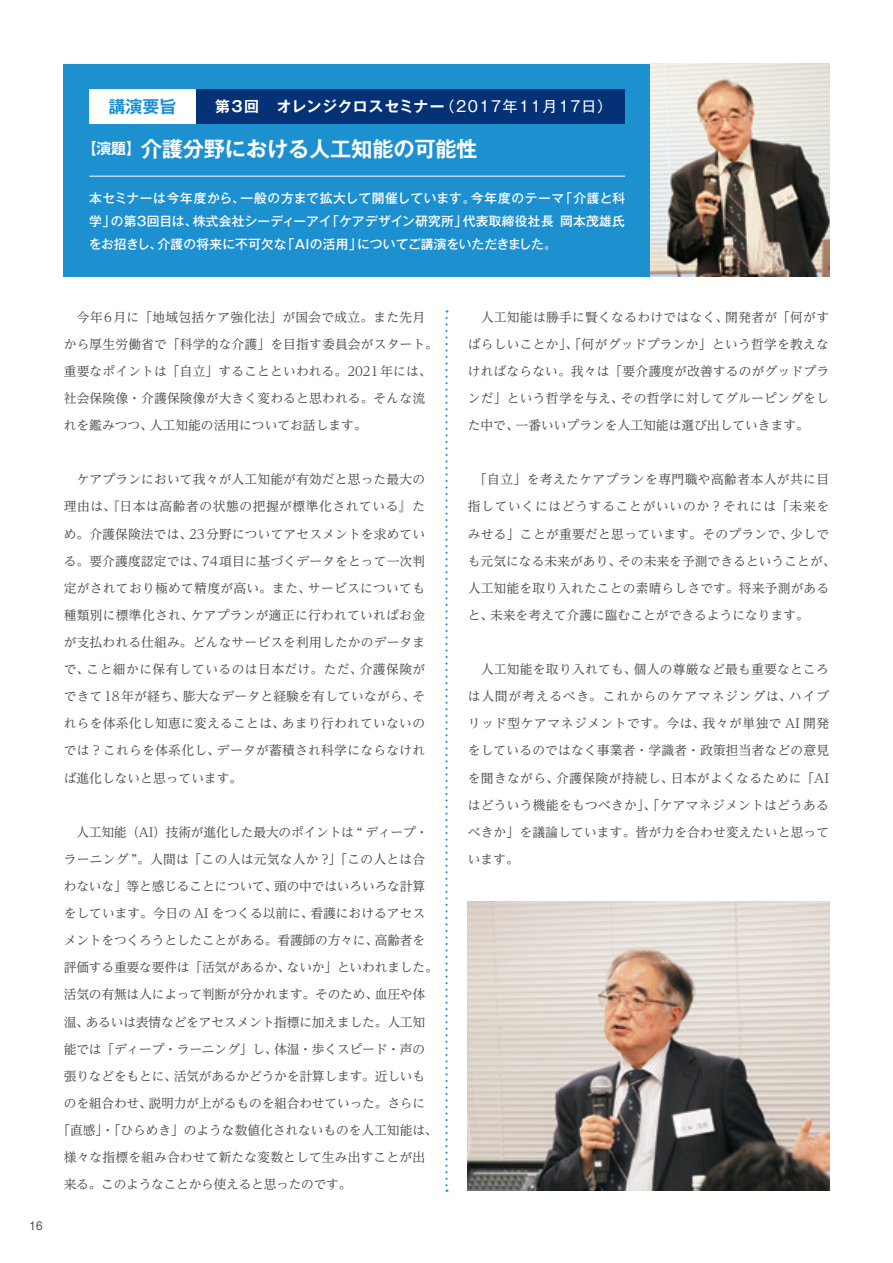
<style>
.page{position:relative;width:893px;height:1263px;background:#fff}
.page>*{position:absolute;margin:0;border:0;box-sizing:border-box;transform-origin:0 0}
.t1{font:700 21.3px "Gothic MB101 Pr 6 De";letter-spacing:-.01em;color:#fff}
.t2{font:700 16.95px "Gothic MB101 Pr 6 De";color:#1d90d0}
.t3{font:700 14.85px "Gothic MB101 Pr 6 De";letter-spacing:.04em;color:#fff}
.t4{font:12.75px/27.2px "Reim Yonz Pr 6";color:#4b4c4d;text-align:justify}
.t5{font:500 12.75px/23.4px "Gothic MB101 Pr 6";letter-spacing:.02em;color:#fff;text-align:justify}
.t6{font:12.75px "Reim Yonz Pr 6";letter-spacing:-.02em;color:#4b4c4d}
.t7{font:12.75px "Reim Yonz Pr 6";letter-spacing:.02em;color:#4b4c4d}
.t8{font:10.65px "Shin M Go Pr 6";color:#4b4c4d}
.s1{font-family:"Gothic MB101 Pr 6";font-weight:400}
.s2{font-size:14.85px}
</style>
<div class="page">
<svg style="left:445px;top:310px;width:3px;height:882px"></svg>
<div style="left:64px;top:64px;width:765px;height:212px;background:#1d90d0"></div>
<hr style="left:89px;top:176px;width:536px;height:1px;background:#fff">
<img style="left:651px;top:64px;width:178px;height:212px">
<img style="left:468px;top:901px;width:361px;height:290px">
<div style="left:196px;top:89px;width:429px;height:34px;background:#053276"></div>
<div style="left:89px;top:89px;width:107px;height:34px;background:#fff"></div>
<h2 class="t2" style="left:108px;top:92px;width:70px">講演要旨</h2>
<p class="t3" style="left:215px;top:94px;width:399px">第3回　オレンジクロスセミナー<span class="s1">（2017年11月17日）</span></p>
<h1 class="t1" style="left:82px;top:131px;width:397px"><span class="s2">【演題】</span>介護分野における人工知能の可能性</h1>
<p class="t5" style="left:89px;top:185px;width:538px">本セミナーは今年度から、一般の方まで拡大して開催しています。今年度のテーマ「介護と科学」の第3回目は、株式会社シーディーアイ「ケアデザイン研究所」代表取締役社長 岡本茂雄氏をお招きし、介護の将来に不可欠な「AIの活用」についてご講演をいただきました。</p>
<p class="t8" style="left:30px;top:1217px;width:14px">16</p>
<p class="t4" style="left:64px;top:303px;width:376px;text-align:left">　今年6月に「地域包括ケア強化法」が国会で成立。また先月から厚生労働省で「科学的な介護」を目指す委員会がスタート。重要なポイントは「自立」することといわれる。2021年には、社会保険像・介護保険像が大きく変わると思われる。そんな流れを鑑みつつ、人工知能の活用についてお話します。</p>
<p class="t4" style="left:64px;top:466px;width:363px">　ケアプランにおいて我々が人工知能が有効だと思った最大の理由は、『日本は高齢者の状態の把握が標準化されている』ため。介護保険法では、23分野についてアセスメントを求めている。要介護度認定では、74項目に基づくデータをとって一次判定がされており極めて精度が高い。また、サービスについても種類別に標準化され、ケアプランが適正に行われていればお金が支払われる仕組み。どんなサービスを利用したかのデータまで、こと細かに保有しているのは日本だけ。ただ、介護保険ができて18年が経ち、膨大なデータと経験を有していながら、それらを体系化し知恵に変えることは、あまり行われていないのでは ? これらを体系化し、データが蓄積され科学にならなければ進化しないと思っています。</p>
<p class="t6" style="left:64px;top:821px;width:366px">　人工知能（AI）技術が進化した最大のポイントは “ ディープ・</p>
<p class="t7" style="left:64px;top:848px;width:363px">ラーニング ”。人間は「この人は元気な人か ?」「この人とは合</p>
<p class="t4" style="left:64px;top:872px;width:363px">わないな」等と感じることについて、頭の中ではいろいろな計算</p>
<p class="t4" style="left:64px;top:899px;width:363px">をしています。今日の AI をつくる以前に、看護におけるアセス</p>
<p class="t4" style="left:64px;top:926px;width:363px">メントをつくろうとしたことがある。看護師の方々に、高齢者を</p>
<p class="t4" style="left:64px;top:954px;width:375px">評価する重要な要件は「活気があるか、ないか」といわれました。</p>
<p class="t4" style="left:64px;top:981px;width:363px">活気の有無は人によって判断が分かれます。そのため、血圧や体</p>
<p class="t4" style="left:64px;top:1008px;width:363px">温、あるいは表情などをアセスメント指標に加えました。人工知</p>
<p class="t4" style="left:64px;top:1035px;width:363px">能では「ディープ・ラーニング」し、体温・歩くスピード・声の</p>
<p class="t4" style="left:64px;top:1062px;width:363px">張りなどをもとに、活気があるかどうかを計算します。近しいも</p>
<p class="t4" style="left:64px;top:1089px;width:363px">のを組合わせ、説明力が上がるものを組合わせていった。さらに</p>
<p class="t4" style="left:57px;top:1116px;width:382px">「直感」・「ひらめき」のような数値化されないものを人工知能は、</p>
<p class="t4" style="left:64px;top:1143px;width:363px">様々な指標を組み合わせて新たな変数として生み出すことが出</p>
<p class="t6" style="left:64px;top:1174px;width:289px">来る。このようなことから使えると思ったのです。</p>
<p class="t4" style="left:468px;top:303px;width:363px">　人工知能は勝手に賢くなるわけではなく、開発者が「何がすばらしいことか」、「何がグッドプランか」という哲学を教えなければならない。我々は「要介護度が改善するのがグッドプランだ」という哲学を与え、その哲学に対してグルーピングをした中で、一番いいプランを人工知能は選び出していきます。</p>
<p class="t4" style="left:468px;top:466px;width:369px;text-align:left">　「自立」を考えたケアプランを専門職や高齢者本人が共に目指していくにはどうすることがいいのか ? それには「未来をみせる」ことが重要だと思っています。そのプランで、少しでも元気になる未来があり、その未来を予測できるということが、人工知能を取り入れたことの素晴らしさです。将来予測があると、未来を考えて介護に臨むことができるようになります。</p>
<p class="t4" style="left:468px;top:655px;width:363px">　人工知能を取り入れても、個人の尊厳など最も重要なところは人間が考えるべき。これからのケアマネジングは、ハイブリッド型ケアマネジメントです。今は、我々が単独で AI 開発をしているのではなく事業者・学識者・政策担当者などの意見を聞きながら、介護保険が持続し、日本がよくなるために「AIはどういう機能をもつべきか」、「ケアマネジメントはどうあるべきか」を議論しています。皆が力を合わせ変えたいと思っています。</p>
</div>
